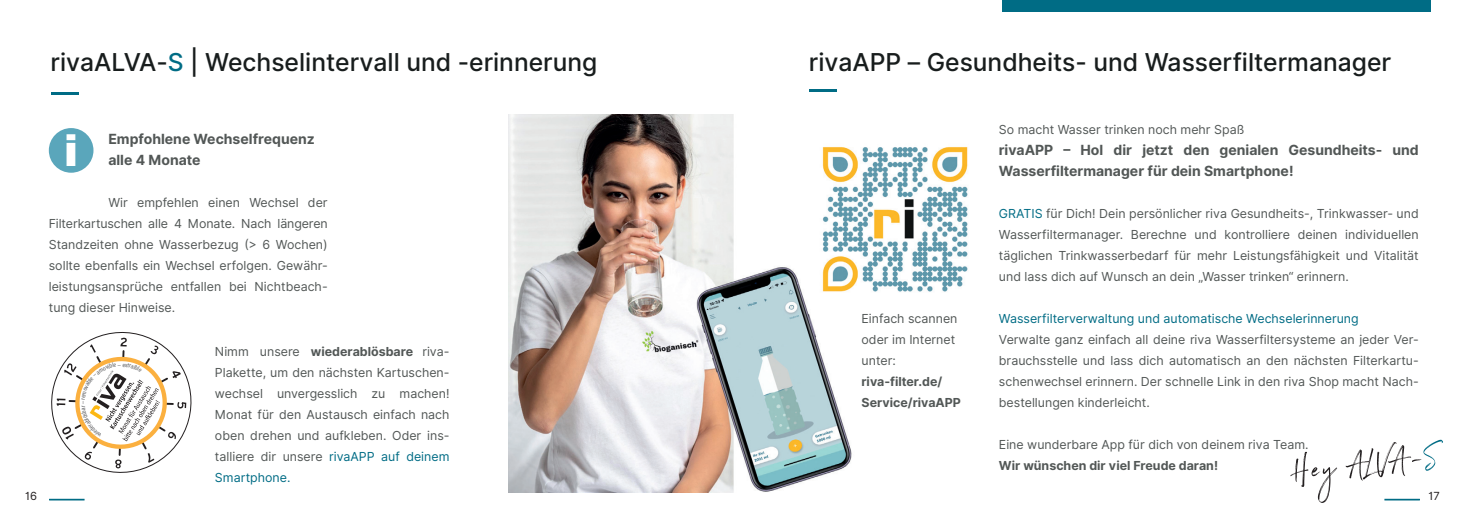
<style>
.page{position:relative;width:1469px;height:521px;background:#fff}
.page>*{position:absolute;margin:0;border:0;box-sizing:border-box;transform-origin:0 0}
.t1{font:900 43.75px "Archivo";color:#fff}
.t2{font:500 24.68px "Inter";color:#181d1d}
.t3{font:700 14px/21px "Inter";color:#525756}
.t4{font:12.42px/21px "Inter";color:#525756;text-align:justify}
.t5{font:700 12.42px/21px "Inter";color:#525756}
.t6{font:12.42px "Inter";color:#006c85}
.t7{font:11.2px "Inter";color:#231f20}
.t8{font:6.12px "Humanist 777 BT Roman Condensed B";color:#57585a}
.s1{color:#006c85}
.s2{font-weight:700}
</style>
<div class="page">
<div style="left:49px;top:499px;width:35px;height:1px;background:#525756;border:1px solid #006c85"></div>
<hr style="left:51px;top:92px;width:28px;height:2px;background:#006c85">
<div style="left:49px;top:128px;width:44px;height:45px;background:#5aa6bb;border-radius:50%"></div>
<hr style="left:809px;top:89px;width:28px;height:3px;background:#006c85">
<img style="left:508px;top:114px;width:344px;height:378px">
<img style="left:813px;top:138px;width:155px;height:163px">
<div style="left:1002px;top:0;width:428px;height:12px;background:#006c85"></div>
<svg style="left:49px;top:332px;width:143px;height:167px"></svg>
<svg style="left:1290px;top:440px;width:152px;height:63px"></svg>
<svg style="left:56px;top:336px;width:132px;height:133px"></svg>
<h2 class="t2" style="left:51px;top:44px;width:548px">rivaALVA-<span class="s1">S</span> | Wechselintervall und -erinnerung</h2>
<p class="t3" style="left:108px;top:129px;width:208px">Empfohlene Wechselfrequenz alle 4 Monate</p>
<p class="t4" style="left:49px;top:192px;width:280px;text-indent:60px">Wir empfehlen einen Wechsel der Filterkartuschen alle 4 Monate. Nach längeren Standzeiten ohne Wasserbezug (&gt; 6 Wochen) sollte ebenfalls ein Wechsel erfolgen. Gewähr&shy;leistungsansprüche entfallen bei Nichtbeach&shy;tung dieser H inweise.</p>
<h1 class="t1" style="left:64px;top:124px;width:16px">i</h1>
<p class="t8" style="left:79px;top:404px;width:5px;rotate:-90deg">–</p>
<p class="t4" style="left:215px;top:341px;width:236px">Nimm unsere <span class="s2">wiederablösbare</span> riva-Plakette, um den nächsten Kartuschen&shy;wechsel unvergesslich zu machen!<br>Monat für den Austausch einfach nach oben drehen und aufkleben. Oder ins&shy;talliere dir unsere <span class="s1">rivaAPP auf deinem Smartphone.</span></p>
<h2 class="t2" style="left:809px;top:44px;width:584px">rivaAPP – Gesundheits- und Wasserfiltermanager</h2>
<p class="t4" style="left:861px;top:308px;width:97px;text-align:left">Einfach scannen oder im Internet unter:</p>
<p class="t5" style="left:861px;top:371px;width:101px">riva-filter.de/<br>Service/rivaAPP</p>
<p class="t4" style="left:998px;top:119px;width:247px">So macht Wasser trinken noch mehr Spaß</p>
<p class="t3" style="left:998px;top:139px;width:421px">rivaAPP – Hol dir jetzt den genialen Gesundheits- und<br>Wasserfiltermanager für dein Smartphone!</p>
<p class="t4" style="left:998px;top:203px;width:421px"><span class="s1">GRATIS</span> für Dich! Dein persönlicher riva Gesundheits-, Trinkwasser- und Wasserfiltermanager. Berechne und kontrolliere deinen individuellen täglichen Trinkwasserbedarf für mehr Leistungsfähigkeit und Vitalität und lass dich auf Wunsch an dein „Wasser trinken“ erinnern.</p>
<p class="t6" style="left:998px;top:309px;width:361px">Wasserfilterverwaltung und automatische Wechselerinnerung</p>
<p class="t4" style="left:998px;top:329px;width:421px">Verwalte ganz einfach all deine riva Wasserfiltersysteme an jeder Ver&shy;brauchsstelle und lass dich automatisch an den nächsten Filterkartu&shy;schenwechsel erinnern. Der schnelle Link in den riva Shop macht Nach&shy;bestellungen kinderleicht.</p>
<p class="t4" style="left:998px;top:434px;width:311px">Eine wunderbare App für dich von deinem riva Team.</p>
<p class="t5" style="left:998px;top:455px;width:221px">Wir wünschen dir viel Freude daran!</p>
<p class="t7" style="left:25px;top:488px;width:13px">16</p>
<p class="t7" style="left:1428px;top:488px;width:13px">17</p>
</div>
